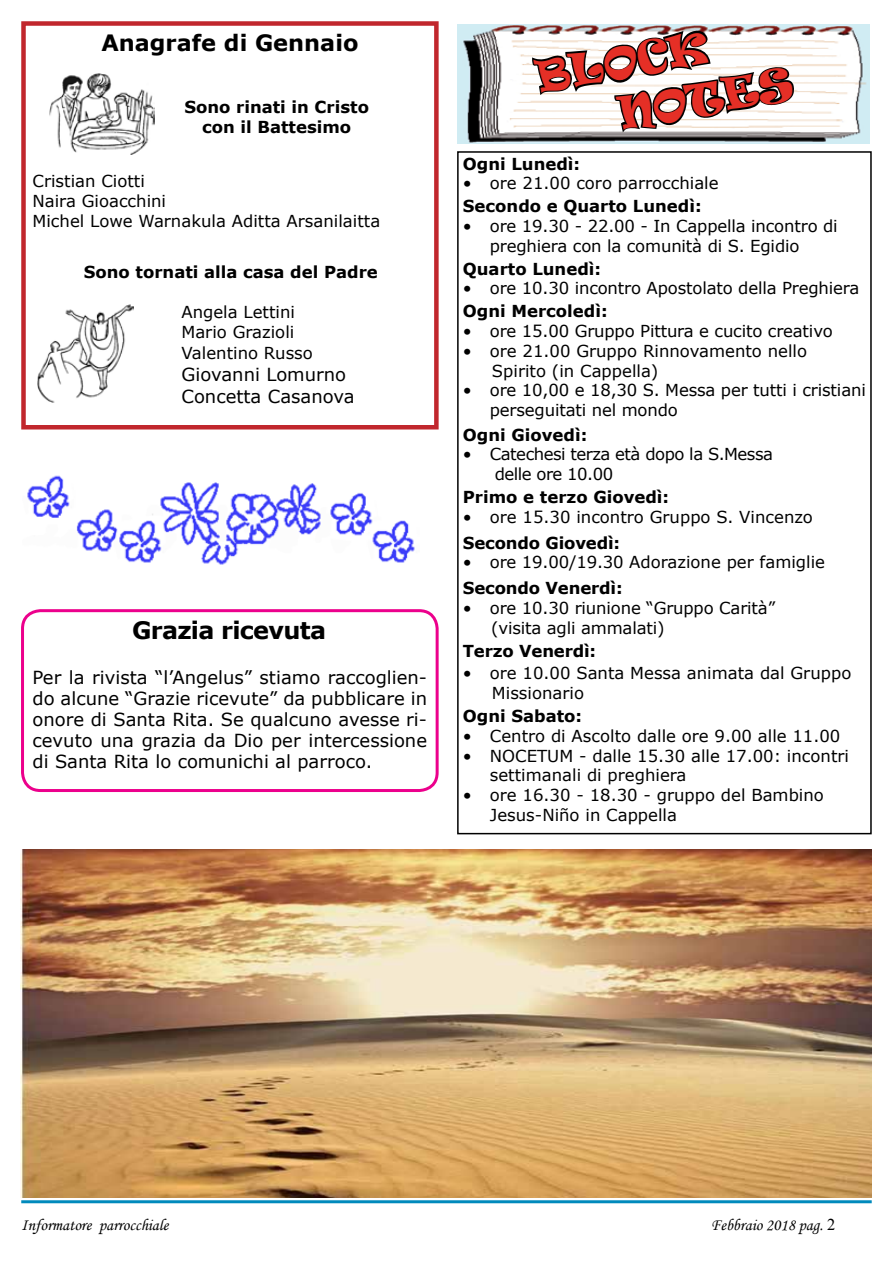
<style>
.page{position:relative;width:893px;height:1263px;background:#fff}
.page>*{position:absolute;margin:0;border:0;box-sizing:border-box;transform-origin:0 0}
.t1{font:42px/50.4px "Ravie";color:#e52f26}
.t2{font:700 24px "Verdana";letter-spacing:-.03em;color:#000}
.t3{font:700 22.5px "Verdana";color:#000}
.t4{font:18px/21px "Verdana";color:#000}
.t5{font:16.5px/19.8px "Verdana";color:#000}
.t6{font:700 16.5px/19.8px "Verdana";color:#000;text-align:center}
.t7{font:16.5px/19.8px "Verdana";letter-spacing:-.03em;color:#000}
.t8{font:16.5px "Monotype Corsiva";color:#000}
.s1{font-family:"Times New Roman"}
</style>
<div class="page">
<hr style="left:21px;top:1200px;width:851px;height:3px;background:#008abc">
<img style="left:458px;top:25px;width:412px;height:119px">
<div style="left:21px;top:21px;width:418px;height:408px;border:4px solid #c1272d"></div>
<img style="left:37px;top:304px;width:97px;height:99px">
<div style="left:457px;top:151px;width:415px;height:683px;border:2px solid #000"></div>
<svg style="left:528px;top:24px;width:267px;height:113px"></svg>
<img style="left:27px;top:475px;width:388px;height:90px">
<div style="left:21px;top:609px;width:418px;height:183px;border:3px solid #ec008c;border-radius:18px"></div>
<img style="left:49px;top:73px;width:106px;height:82px">
<img style="left:21px;top:849px;width:851px;height:348px">
<h3 class="t3" style="left:101px;top:27px;width:259px">Anagrafe di Gennaio</h3>
<p class="t6" style="left:184px;top:97px;width:186px">Sono rinati in Cristo con il Battesimo</p>
<p class="t5" style="left:33px;top:171px;width:349px">Cristian Ciotti<br>Naira Gioacchini<br>Michel Lowe Warnakula Aditta Arsanilaitta</p>
<p class="t6" style="left:84px;top:262px;width:296px">Sono tornati alla casa del Padre</p>
<p class="t5" style="left:181px;top:302px;width:115px">Angela Lettini<br>Mario Grazioli</p>
<p class="t5" style="left:181px;top:343px;width:133px">Valentino Russo</p>
<p class="t4" style="left:181px;top:363px;width:175px;line-height:21.6px">Giovanni Lomurno<br>Concetta Casanova</p>
<h2 class="t2" style="left:132px;top:613px;width:195px">Grazia ricevuta</h2>
<p class="t4" style="left:33px;top:667px;width:396px;text-align:justify">Per la rivista “l’Angelus” stiamo raccoglien&shy;do alcune “Grazie ricevute” da pubblicare in onore di Santa Rita. Se qualcuno avesse ri&shy;cevuto una grazia da Dio per intercessione di Santa Rita lo comunichi al parroco.</p>
<h1 class="t1" style="left:606px;top:38px;width:177px;text-indent:-75px;rotate:-10deg">BLOCK<br>NOTES</h1>
<p class="t6" style="left:463px;top:153px;width:119px">Ogni Lunedì:</p>
<p class="t5" style="left:463px;top:173px;width:257px">• ore 21.00 coro parrocchiale</p>
<p class="t6" style="left:463px;top:196px;width:240px">Secondo e Quarto Lunedì:</p>
<p class="t5" style="left:490px;top:216px;width:349px;text-indent:-27px">• ore 19.30 - 22.00 - In Cappella incontro di preghiera con la comunità di S. Egidio</p>
<p class="t6" style="left:463px;top:258px;width:140px">Quarto Lunedì:</p>
<p class="t5" style="left:463px;top:278px;width:398px">• ore 10.30 incontro Apostolato della Preghiera</p>
<p class="t6" style="left:463px;top:301px;width:146px">Ogni Mercoledì:</p>
<p class="t5" style="left:463px;top:321px;width:371px">• ore 15.00 Gruppo Pittura e cucito creativo</p>
<p class="t5" style="left:492px;top:341px;width:317px;text-indent:-29px">• ore 21.00 Gruppo Rinnovamento nello<br>Spirito (in Cappella)</p>
<p class="t5" style="left:490px;top:380px;width:377px;text-indent:-27px">• ore 10,00 e 18,30 S. Messa per tutti i cristiani perseguitati nel mondo</p>
<p class="t6" style="left:463px;top:424px;width:126px">Ogni Giovedì:</p>
<p class="t7" style="left:495px;top:444px;width:280px;text-indent:-32px">• Catechesi terza età dopo la S.Messa delle ore 10.00</p>
<p class="t6" style="left:463px;top:487px;width:208px">Primo e terzo Giovedì:</p>
<p class="t5" style="left:463px;top:507px;width:352px">• ore 15.30 incontro Gruppo S. Vincenzo</p>
<p class="t6" style="left:463px;top:532px;width:159px">Secondo Giovedì:</p>
<p class="t5" style="left:463px;top:552px;width:364px">• ore 19.00/19.30 Adorazione per famiglie</p>
<p class="t6" style="left:463px;top:578px;width:161px">Secondo Venerdì:</p>
<p class="t5" style="left:491px;top:598px;width:286px;text-indent:-28px">• ore 10.30 riunione “Gruppo Carità” (visita agli ammalati)</p>
<p class="t6" style="left:463px;top:640px;width:135px">Terzo Venerdì:</p>
<p class="t5" style="left:492px;top:663px;width:361px;text-indent:-29px">• ore 10.00 Santa Messa animata dal Gruppo<br>Missionario</p>
<p class="t6" style="left:463px;top:706px;width:121px">Ogni Sabato:</p>
<p class="t5" style="left:463px;top:726px;width:379px">• Centro di Ascolto dalle ore 9.00 alle 11.00</p>
<p class="t5" style="left:490px;top:745px;width:361px;text-indent:-27px">• NOCETUM - dalle 15.30 alle 17.00: incontri settimanali di preghiera</p>
<p class="t5" style="left:490px;top:785px;width:336px;text-indent:-27px">• ore 16.30 - 18.30 - gruppo del Bambino<br>Jesus-Niño in Cappella</p>
<p class="t8" style="left:21px;top:1214px;width:149px">Informatore parrocchiale</p>
<p class="t8" style="left:711px;top:1215px;width:126px">Febbraio 2018 pag. <span class="s1">2</span></p>
</div>
